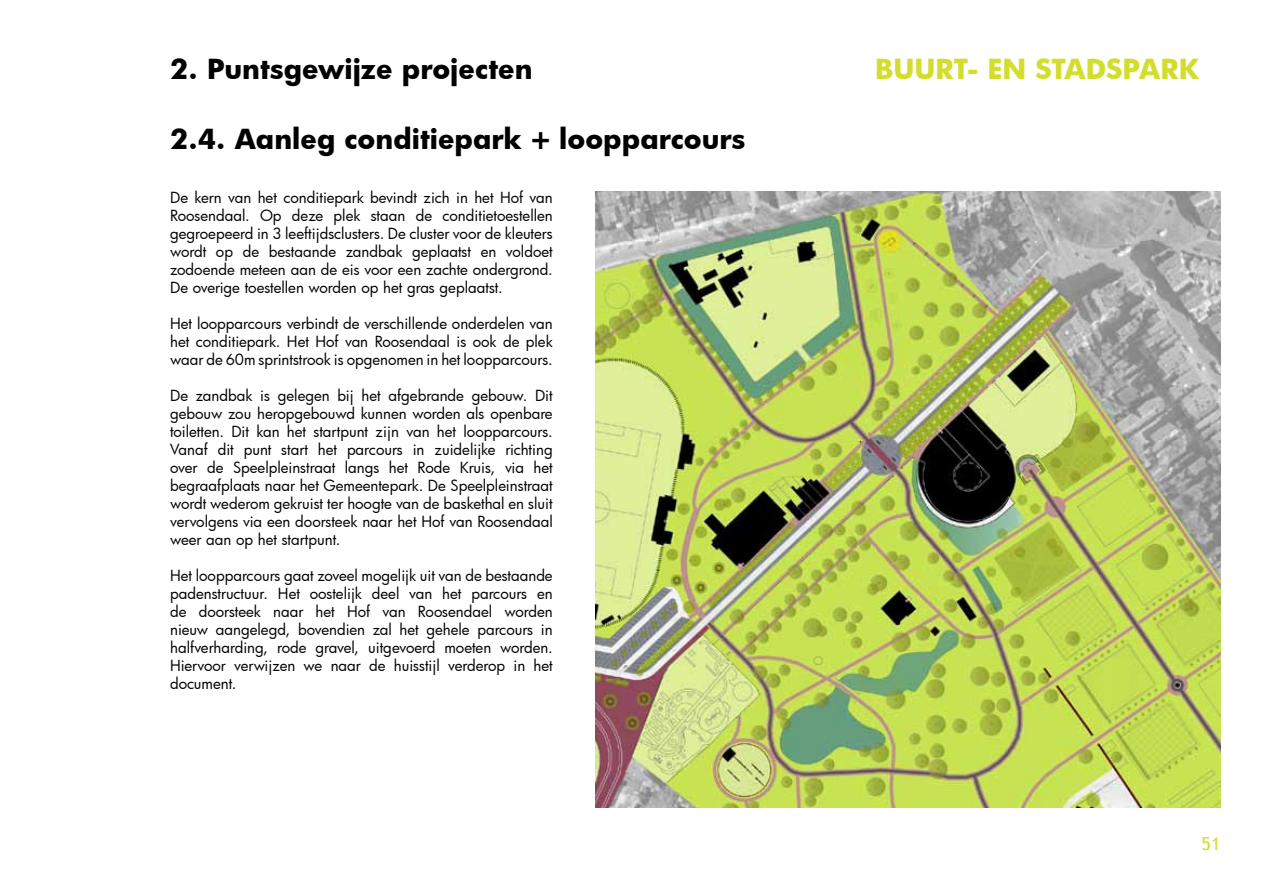
<style>
.page{position:relative;width:1263px;height:893px;background:#fff}
.page>*{position:absolute;margin:0;border:0;box-sizing:border-box;transform-origin:0 0}
.t1{font:700 27px "Futura";color:#000}
.t2{font:700 27px "Futura";color:#d2de2b}
.t3{font:18px "Trebuchet MS";color:#d2de2b}
.t4{font:15px/18px "Futura";color:#000;text-align:justify}
</style>
<div class="page">
<img style="left:595px;top:191px;width:625px;height:617px">
<h1 class="t1" style="left:170px;top:50px;width:364px">2. Puntsgewijze projecten</h1>
<h1 class="t1" style="left:170px;top:120px;width:577px">2.4. Aanleg conditiepark + loopparcours</h1>
<p class="t4" style="left:170px;top:188px;width:384px">De kern van het conditiepark bevindt zich in het Hof van Roosendaal. Op deze plek staan de conditietoestellen gegroepeerd in 3 leeftijdsclusters. De cluster voor de kleuters wordt op de bestaande zandbak geplaatst en voldoet zodoende meteen aan de eis voor een zachte ondergrond.<br>De overige toestellen worden op het gras geplaatst.</p>
<p class="t4" style="left:170px;top:314px;width:384px">Het loopparcours verbindt de verschillende onderdelen van het conditiepark. Het Hof van Roosendaal is ook de plek waar de 60m sprintstrook is opgenomen in het loopparcours.</p>
<p class="t4" style="left:170px;top:386px;width:384px">De zandbak is gelegen bij het afgebrande gebouw. Dit gebouw zou heropgebouwd kunnen worden als openbare toiletten. Dit kan het startpunt zijn van het loopparcours.<br>Vanaf dit punt start het parcours in zuidelijke richting over de Speelpleinstraat langs het Rode Kruis, via het begraafplaats naar het Gemeentepark. De Speelpleinstraat wordt wederom gekruist ter hoogte van de baskethal en sluit vervolgens via een doorsteek naar het Hof van Roosendaal weer aan op het startpunt.</p>
<p class="t4" style="left:170px;top:566px;width:384px">Het loopparcours gaat zoveel mogelijk uit van de bestaande padenstructuur. Het oostelijk deel van het parcours en de doorsteek naar het Hof van Roosendael worden nieuw aangelegd, bovendien zal het gehele parcours in halfverharding, rode gravel, uitgevoerd moeten worden.<br>Hiervoor verwijzen we naar de huisstijl verderop in het document.</p>
<h1 class="t2" style="left:875px;top:50px;width:326px">BUURT- EN STADSPARK</h1>
<p class="t3" style="left:1201px;top:833px;width:20px">51</p>
</div>
